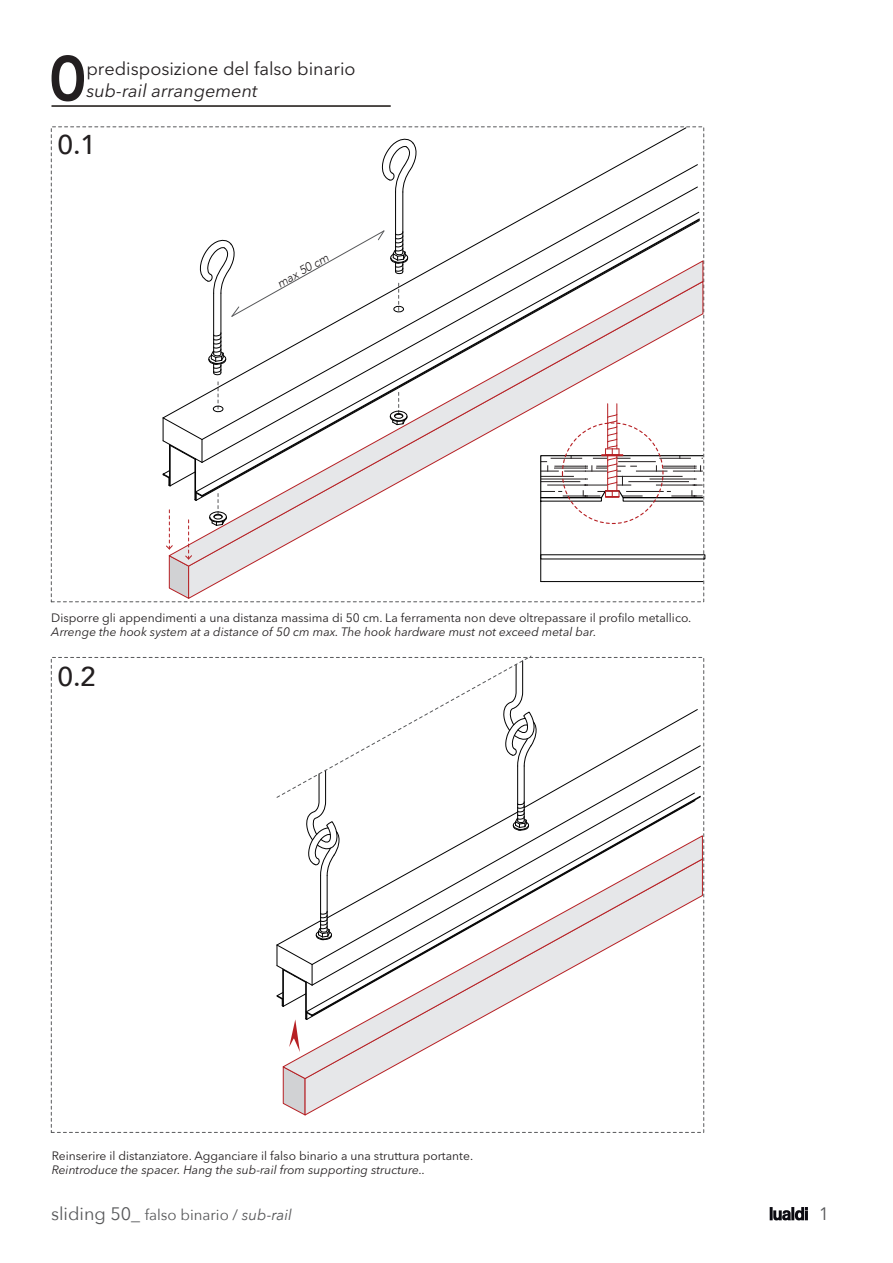
<style>
.page{position:relative;width:893px;height:1263px;background:#fff}
.page>*{position:absolute;margin:0;border:0;box-sizing:border-box;transform-origin:0 0}
.t1{font:800 63.45px "Avenir";color:#231f20}
.t2{font:500 27.15px "Avenir";color:#231f20}
.t3{font:18.15px "Avenir Next LT Pro";color:#231f20}
.t4{font:italic 18.15px "Avenir Next LT Pro";color:#231f20}
.t5{font:18px "Avenir Next";color:#57585a}
.t6{font:15px "Avenir Next";color:#57585a}
.t7{font:12.15px "Avenir Next LT Pro";color:#231f20}
.t8{font:italic 12.15px "Avenir Next LT Pro";color:#231f20}
.t9{font:italic 300 12px "Avenir";color:#231f20}
.s1{font-size:18px}
.s2{font-style:italic}
</style>
<div class="page">
<svg style="left:770px;top:1207px;width:38px;height:13px"></svg>
<hr style="left:52px;top:105px;width:338px;height:2px;background:#181210">
<div style="left:540px;top:554px;width:165px;height:5px;border:1px solid #000"></div>
<svg style="left:276px;top:656px;width:422px;height:350px"></svg>
<svg style="left:396px;top:220px;width:304px;height:40px"></svg>
<svg style="left:162px;top:414px;width:6px;height:30px"></svg>
<hr style="left:402px;top:192px;width:1px;height:61px;background:#000">
<hr style="left:395px;top:192px;width:1px;height:61px;background:#000">
<svg style="left:382px;top:138px;width:35px;height:55px"></svg>
<svg style="left:201px;top:230px;width:210px;height:30px"></svg>
<svg style="left:283px;top:1079px;width:22px;height:36px"></svg>
<svg style="left:305px;top:1079px;width:66px;height:36px"></svg>
<svg style="left:282px;top:835px;width:421px;height:244px"></svg>
<svg style="left:168px;top:260px;width:535px;height:306px"></svg>
<svg style="left:162px;top:470px;width:66px;height:129px"></svg>
<hr style="left:607px;top:404px;width:1px;height:45px;background:#b62024">
<hr style="left:616px;top:404px;width:1px;height:45px;background:#b62024">
<svg style="left:540px;top:414px;width:164px;height:168px"></svg>
<h1 class="t1" style="left:49px;top:21px;width:39px">0</h1>
<h3 class="t3" style="left:86px;top:58px;width:271px">predisposizione del falso binario</h3>
<h3 class="t4" style="left:86px;top:80px;width:173px">sub-rail arrangement</h3>
<h2 class="t2" style="left:58px;top:121px;width:39px">0.1</h2>
<p class="t9" style="left:274px;top:278px;width:59px;rotate:-29deg">max 50 cm</p>
<p class="t7" style="left:51px;top:610px;width:642px">Disporre gli appendimenti a una distanza massima di 50 cm. La ferramenta non deve oltrepassare il profilo metallico.</p>
<p class="t8" style="left:51px;top:625px;width:547px">Arrenge the hook system at a distance of 50 cm max. The hook hardware must not exceed metal bar.</p>
<h2 class="t2" style="left:58px;top:653px;width:39px">0.2</h2>
<p class="t7" style="left:52px;top:1148px;width:423px">Reinserire il distanziatore. Agganciare il falso binario a una struttura portante.</p>
<p class="t8" style="left:52px;top:1162px;width:375px">Reintroduce the spacer. Hang the sub-rail from supporting structure..</p>
<p class="t6" style="left:51px;top:1202px;width:243px"><span class="s1">sliding 50_</span> falso binario / <span class="s2">sub-rail</span></p>
<h3 class="t5" style="left:819px;top:1199px;width:12px">1</h3>
</div>
